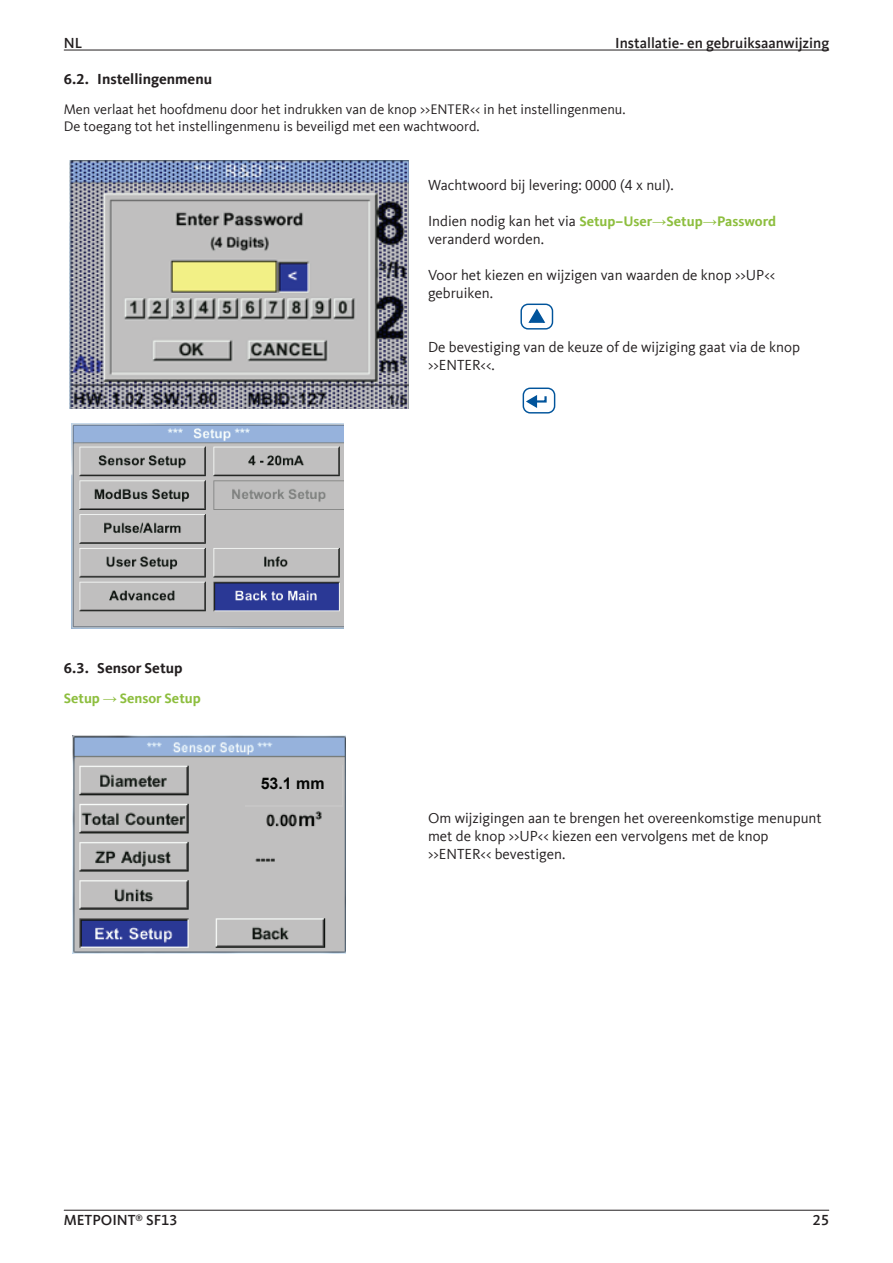
<style>
.page{position:relative;width:893px;height:1263px;background:#fff}
.page>*{position:absolute;margin:0;border:0;box-sizing:border-box;transform-origin:0 0}
.t1{font:700 16.05px "Arial";color:#040503}
.t2{font:15px/18px "Kievit Offc Pro";color:#231f20}
.t3{font:500 15px "Kievit Offc Pro";color:#231f20}
.t4{font:700 15px "Kievit Offc Pro";color:#231f20}
.B_-_BODY{font:14.25px "Kievit Offc Pro";color:#231f20}
.B_-_BODY_BOLD{font:700 14.25px "Kievit Offc Pro";color:#8dbe3e}
.s1{font-weight:400;font-size:15px;color:#231f20}
.s2{font-family:"Arial"}
</style>
<div class="page">
<hr style="left:64px;top:1210px;width:765px;height:1px;background:#231f20">
<hr style="left:64px;top:50px;width:765px;height:1px;background:#231f20">
<img style="left:70px;top:160px;width:339px;height:249px">
<img style="left:72px;top:423px;width:271px;height:205px">
<div style="left:212px;top:513px;width:132px;height:32px;background:#c0bfbf"></div>
<img style="left:72px;top:735px;width:273px;height:218px">
<div style="left:246px;top:765px;width:97px;height:42px;background:#c6c5c5"></div>
<div style="left:244px;top:763px;width:97px;height:42px;background:#c0bfbf"></div>
<div style="left:520px;top:304px;width:33px;height:26px;border:1px solid #01549b;border-radius:7px"></div>
<svg style="left:528px;top:308px;width:18px;height:15px"></svg>
<div style="left:523px;top:388px;width:32px;height:25px;border:1px solid #01549b;border-radius:7px"></div>
<svg style="left:524px;top:394px;width:23px;height:15px"></svg>
<p class="t3" style="left:64px;top:34px;width:20px">NL</p>
<p class="t3" style="left:615px;top:34px;width:216px">Installatie- en gebruiksaanwijzing</p>
<p class="t4" style="left:64px;top:70px;width:150px">6.2. Instellingenmenu</p>
<p class="B_-_BODY" style="left:64px;top:100px;width:563px">Men verlaat het hoofdmenu door het indrukken van de knop &gt;&gt;ENTER&lt;&lt; in het instellingenmenu.</p>
<p class="B_-_BODY" style="left:64px;top:118px;width:417px">De toegang tot het instellingenmenu is beveiligd met een wachtwoord.</p>
<p class="t2" style="left:428px;top:175px;width:247px">Wachtwoord bij levering: 0000 (4 x nul).</p>
<p class="B_-_BODY_BOLD" style="left:428px;top:212px;width:350px"><span class="s1">Indien nodig kan het via</span> Setup–User<span class="s2">→</span>Setup<span class="s2">→</span>Password</p>
<p class="t2" style="left:428px;top:229px;width:118px">veranderd worden.</p>
<p class="t2" style="left:428px;top:265px;width:349px">Voor het kiezen en wijzigen van waarden de knop &gt;&gt;UP&lt;&lt; gebruiken.</p>
<p class="t2" style="left:428px;top:337px;width:373px">De bevestiging van de keuze of de wijziging gaat via de knop &gt;&gt;ENTER&lt;&lt;.</p>
<p class="t4" style="left:64px;top:659px;width:120px">6.3. Sensor Setup</p>
<p class="B_-_BODY_BOLD" style="left:64px;top:689px;width:138px">Setup <span class="s2">→</span> Sensor Setup</p>
<p class="t1" style="left:261px;top:772px;width:65px">53.1 mm</p>
<p class="t2" style="left:428px;top:809px;width:395px">Om wijzigingen aan te brengen het overeenkomstige menupunt met de knop &gt;&gt;UP&lt;&lt; kiezen een vervolgens met de knop &gt;&gt;ENTER&lt;&lt; bevestigen.</p>
<p class="t3" style="left:64px;top:1211px;width:115px">METPOINT<sup>®</sup> SF13</p>
<p class="t3" style="left:813px;top:1211px;width:18px">25</p>
</div>
